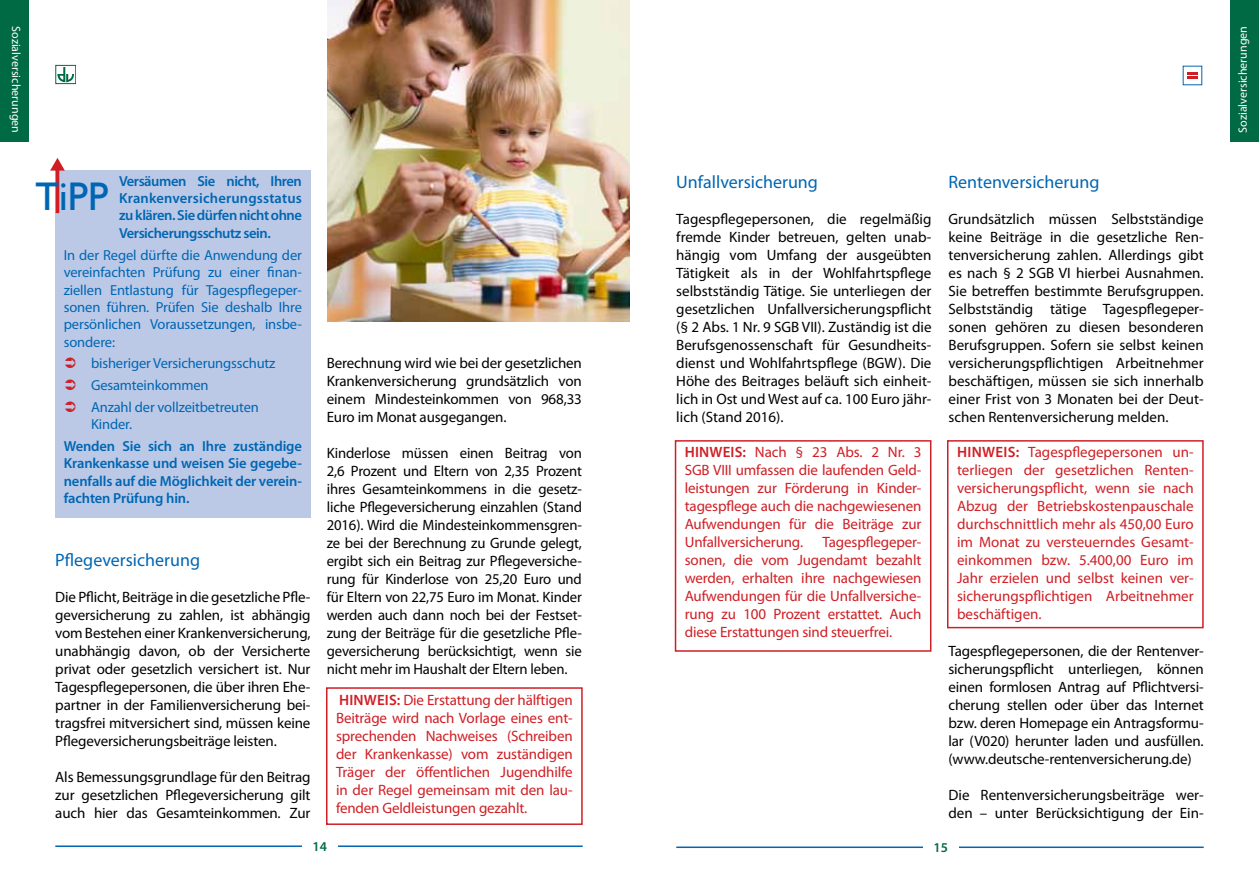
<style>
.page{position:relative;width:1259px;height:893px;background:#fff}
.page>*{position:absolute;margin:0;border:0;box-sizing:border-box;transform-origin:0 0}
.t1{font:500 40.8px "Chantilly";color:#0066b3}
.t2{font:18px "Myriad Pro";color:#0066b3}
.t3{font:15px/18px "Myriad Pro";letter-spacing:-.01em;color:#000;text-align:justify}
.t4{font:15px/18px "Myriad Pro";letter-spacing:-.01em;color:#cf1f25;text-align:justify}
.t5{font:14.55px/17.4px "Myriad Pro";letter-spacing:-.01em;color:#0066b3;text-align:justify}
.t6{font:600 14.55px/17.4px "Myriad Pro";letter-spacing:-.01em;color:#0066b3;text-align:justify}
.t7{font:600 13.5px "Myriad Pro";color:#006a45}
.t8{font:12px "Myriad Pro";color:#fff}
.s1{font-weight:600}
</style>
<div class="page">
<hr style="left:55px;top:845px;width:528px;height:2px;background:#0066b3">
<div style="left:302px;top:840px;width:36px;height:26px;background:#fff"></div>
<hr style="left:676px;top:846px;width:527px;height:2px;background:#0066b3">
<div style="left:923px;top:841px;width:35px;height:26px;background:#fff"></div>
<div style="left:55px;top:65px;width:21px;height:19px;border:1px solid #006a45"></div>
<svg style="left:57px;top:67px;width:19px;height:18px"></svg>
<svg style="left:1187px;top:72px;width:10px;height:7px"></svg>
<div style="left:1230px;top:0;width:29px;height:141px;background:#006a45"></div>
<div style="left:0;top:0;width:29px;height:141px;background:#006a45"></div>
<div style="left:55px;top:170px;width:255px;height:348px;background:#bbc9e7"></div>
<div style="left:675px;top:440px;width:256px;height:212px;border:2px solid #cf1f25"></div>
<div style="left:947px;top:440px;width:256px;height:188px;border:2px solid #cf1f25"></div>
<img style="left:327px;top:0;width:302px;height:322px">
<div style="left:326px;top:687px;width:257px;height:138px;border:2px solid #cf1f25"></div>
<p class="t8" style="left:24px;top:26px;width:108px;rotate:90deg">Sozialversicherungen</p>
<p class="t6" style="left:119px;top:172px;width:184px">Versäumen Sie nicht, Ihren Krankenversicherungsstatus zu klären. Sie dürfen nicht ohne Versicherungsschutz sein.</p>
<p class="t5" style="left:64px;top:246px;width:240px">In der Regel dürfte die Anwendung der vereinfachten Prüfung zu einer finan&shy;ziellen Entlastung für Tagespflegeper&shy;sonen führen. Prüfen Sie deshalb Ihre persönlichen Voraussetzungen, insbe&shy;sondere:</p>
<p class="t5" style="left:91px;top:352px;width:186px;line-height:21.8px;text-align:left">bisheriger Versicherungsschutz<br>Gesamteinkommen<br>Anzahl der vollzeitbetreuten</p>
<p class="t5" style="left:91px;top:415px;width:43px">Kinder.</p>
<p class="t6" style="left:64px;top:437px;width:240px">Wenden Sie sich an Ihre zuständige Krankenkasse und weisen Sie gegebe&shy;nenfalls auf die Möglichkeit der verein&shy;fachten Prüfung hin.</p>
<h1 class="t1" style="left:36px;top:174px;width:52px">TiPP</h1>
<p class="t2" style="left:55px;top:549px;width:146px">Pflegeversicherung</p>
<p class="t3" style="left:55px;top:588px;width:257px">Die Pflicht, Beiträge in die gesetzliche Pfle&shy;geversicherung zu zahlen, ist abhängig vom Bestehen einer Krankenversicherung, unabhängig davon, ob der Versicherte privat oder gesetzlich versichert ist. Nur Tagespflegepersonen, die über ihren Ehe&shy;partner in der Familienversicherung bei&shy;tragsfrei mitversichert sind, müssen keine Pflegeversicherungsbeiträge leisten.</p>
<p class="t3" style="left:55px;top:768px;width:257px">Als Bemessungsgrundlage für den Beitrag zur gesetzlichen Pflegeversicherung gilt auch hier das Gesamteinkommen. Zur</p>
<p class="t3" style="left:327px;top:354px;width:257px">Berechnung wird wie bei der gesetzlichen Krankenversicherung grundsätzlich von einem Mindesteinkommen von 968,33<br>Euro im Monat ausgegangen.</p>
<p class="t3" style="left:327px;top:444px;width:257px">Kinderlose müssen einen Beitrag von 2,6 Prozent und Eltern von 2,35 Prozent ihres Gesamteinkommens in die gesetz&shy;liche Pflegeversicherung einzahlen (Stand 2016). Wird die Mindesteinkommensgren&shy;ze bei der Berechnung zu Grunde gelegt, ergibt sich ein Beitrag zur Pflegeversiche&shy;rung für Kinderlose von 25,20 Euro und für Eltern von 22,75 Euro im Monat. Kinder werden auch dann noch bei der Festset&shy;zung der Beiträge für die gesetzliche Pfle&shy;geversicherung berücksichtigt, wenn sie nicht mehr im Haushalt der Eltern leben.</p>
<p class="t4" style="left:336px;top:690px;width:238px"><span class="s1">Hinweis:</span> Die Erstattung der hälftigen Beiträge wird nach Vorlage eines ent&shy;sprechenden Nachweises (Schreiben der Krankenkasse) vom zuständigen Träger der öffentlichen Jugendhilfe in der Regel gemeinsam mit den lau&shy;fenden Geldleistungen gezahlt.</p>
<p class="t2" style="left:676px;top:171px;width:143px">Unfallversicherung</p>
<p class="t3" style="left:676px;top:210px;width:257px">Tagespflegepersonen, die regelmäßig fremde Kinder betreuen, gelten unab&shy;hängig vom Umfang der ausgeübten Tätigkeit als in der Wohlfahrtspflege selbstständig Tätige. Sie unterliegen der gesetzlichen Unfallversicherungspflicht (§ 2 Abs. 1 Nr. 9 SGB VII). Zuständig ist die Berufsgenossenschaft für Gesundheits&shy;dienst und Wohlfahrtspflege (BGW). Die Höhe des Beitrages beläuft sich einheit&shy;lich in Ost und West auf ca. 100 Euro jähr&shy;lich (Stand 2016).</p>
<p class="t4" style="left:685px;top:443px;width:238px"><span class="s1">Hinweis:</span> Nach § 23 Abs. 2 Nr. 3<br>SGB VIII umfassen die laufenden Geld&shy;leistungen zur Förderung in Kinder&shy;tagespflege auch die nachgewiesenen Aufwendungen für die Beiträge zur Unfallversicherung.</p>
<p class="t4" style="left:685px;top:533px;width:238px;text-indent:138px">Tagespflegeper&shy;sonen, die vom Jugendamt bezahlt werden, erhalten ihre nachgewiesen Aufwendungen für die Unfallversiche&shy;rung zu 100 Prozent erstattet. Auch diese Erstattungen sind steuerfrei.</p>
<p class="t2" style="left:948px;top:171px;width:152px">Rentenversicherung</p>
<p class="t3" style="left:948px;top:210px;width:257px">Grundsätzlich müssen Selbstständige keine Beiträge in die gesetzliche Ren&shy;tenversicherung zahlen. Allerdings gibt es nach § 2 SGB VI hierbei Ausnahmen.<br>Sie betreffen bestimmte Berufsgruppen.<br>Selbstständig tätige Tagespflegeper&shy;sonen gehören zu diesen besonderen Berufsgruppen. Sofern sie selbst keinen versicherungspflichtigen Arbeitnehmer beschäftigen, müssen sie sich innerhalb einer Frist von 3 Monaten bei der Deut&shy;schen Rentenversicherung melden.</p>
<p class="t4" style="left:957px;top:443px;width:238px"><span class="s1">Hinweis:</span> Tagespflegepersonen un&shy;terliegen der gesetzlichen Renten&shy;versicherungspflicht, wenn sie nach Abzug der Betriebskostenpauschale durchschnittlich mehr als 450,00 Euro im Monat zu versteuerndes Gesamt&shy;einkommen bzw. 5.400,00 Euro im Jahr erzielen und selbst keinen ver&shy;sicherungspflichtigen Arbeitnehmer beschäftigen.</p>
<p class="t3" style="left:948px;top:642px;width:257px">Tagespflegepersonen, die der Rentenver&shy;sicherungspflicht unterliegen, können einen formlosen Antrag auf Pflichtversi&shy;cherung stellen oder über das Internet bzw. deren Homepage ein Antragsformu&shy;lar (V020) herunter laden und ausfüllen. (www.deutsche-rentenversicherung.de)</p>
<p class="t3" style="left:948px;top:786px;width:257px">Die Rentenversicherungsbeiträge wer&shy;den – unter Berücksichtigung der Ein-</p>
<p class="t7" style="left:313px;top:837px;width:16px">14</p>
<p class="t7" style="left:933px;top:838px;width:16px">15</p>
<p class="t8" style="left:1235px;top:133px;width:108px;rotate:-90deg">Sozialversicherungen</p>
</div>
